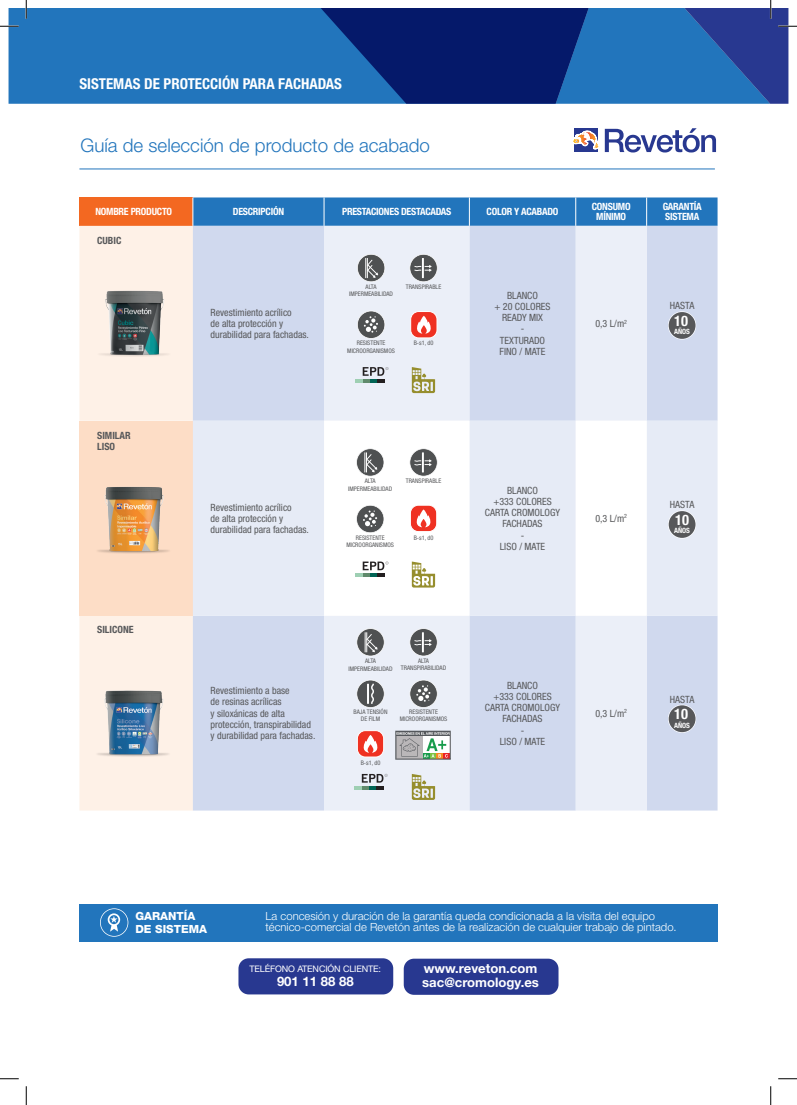
<style>
.page{position:relative;width:797px;height:1105px;background:#fff}
.page>*{position:absolute;margin:0;border:0;box-sizing:border-box;transform-origin:0 0}
.t1{font:300 18.75px "Helvetica Neue LT Std";color:#2275bc}
.t2{font:700 condensed 15px "Helvetica Neue LT Std";color:#fff}
.t3{font:700 condensed 14.5px "Helvetica Neue LT Std";color:#fff}
.t4{font:700 13.12px/14.1px "Helvetica Neue LT Std";color:#fff}
.t5{font:300 11.25px/11.2px "Helvetica Neue LT Std";color:#fff}
.t6{font:800 11.25px/13.8px "Helvetica Neue LT Std";color:#fff}
.t7{font:condensed 10px/11.2px "Helvetica Neue LT Std";color:#57585a}
.t8{font:700 condensed 10px/10px "Helvetica Neue LT Std";letter-spacing:-.025em;color:#fff;text-align:center}
.t9{font:700 condensed 10px/11.2px "Helvetica Neue LT Std";color:#57585a}
.t10{font:9px "Helvetica Neue LT Std";letter-spacing:-.015em;color:#fff}
.t11{font:700 condensed 7.25px "Helvetica Neue LT Std";color:#fff}
.t12{font:condensed 6.25px/7.5px "Helvetica Neue LT Std";color:#57585a;text-align:center}
</style>
<div class="page">
<div style="left:574px;top:129px;width:23px;height:23px;background:#283890"></div>
<svg style="left:605px;top:128px;width:111px;height:25px"></svg>
<svg style="left:573px;top:131px;width:26px;height:18px"></svg>
<div style="left:9px;top:9px;width:311px;height:95px;background:#2275bc"></div>
<hr style="left:79px;top:169px;width:636px;height:1px;background:#2275bc">
<div style="left:79px;top:904px;width:638px;height:37px;background:#2275bc"></div>
<svg style="left:100px;top:908px;width:28px;height:29px"></svg>
<div style="left:404px;top:959px;width:154px;height:36px;background:#283890;border-radius:10px"></div>
<div style="left:238px;top:958px;width:155px;height:36px;background:#283890;border-radius:10px"></div>
<div style="left:79px;top:197px;width:114px;height:29px;background:#f36821"></div>
<div style="left:79px;top:226px;width:114px;height:584px;background:#fef1e7"></div>
<div style="left:193px;top:226px;width:524px;height:584px;background:#d0d9ee"></div>
<svg style="left:324px;top:226px;width:322px;height:584px;background:#e1e7f4"></svg>
<div style="left:79px;top:421px;width:114px;height:195px;background:#fdddc6"></div>
<div style="left:193px;top:421px;width:524px;height:195px;background:#e6ebf6"></div>
<svg style="left:324px;top:421px;width:322px;height:195px"></svg>
<svg style="left:192px;top:197px;width:525px;height:29px;background:#2979bd"></svg>
<svg style="left:668px;top:311px;width:28px;height:29px"></svg>
<div style="left:668px;top:312px;width:27px;height:27px;background:#57585a;border-radius:50%"></div>
<svg style="left:668px;top:510px;width:28px;height:29px"></svg>
<div style="left:668px;top:511px;width:27px;height:27px;background:#57585a;border-radius:50%"></div>
<svg style="left:668px;top:705px;width:28px;height:28px"></svg>
<div style="left:668px;top:705px;width:27px;height:27px;background:#57585a;border-radius:50%"></div>
<img style="left:97px;top:486px;width:72px;height:68px">
<img style="left:80px;top:253px;width:107px;height:115px">
<img style="left:87px;top:686px;width:93px;height:93px">
<svg style="left:356px;top:628px;width:28px;height:28px"></svg>
<svg style="left:409px;top:628px;width:28px;height:28px"></svg>
<svg style="left:409px;top:680px;width:28px;height:28px"></svg>
<svg style="left:356px;top:680px;width:28px;height:28px"></svg>
<svg style="left:357px;top:254px;width:28px;height:28px"></svg>
<svg style="left:409px;top:254px;width:28px;height:28px"></svg>
<svg style="left:357px;top:311px;width:28px;height:28px"></svg>
<div style="left:410px;top:311px;width:27px;height:27px;background:#ef3122;border-radius:8px"></div>
<div style="left:410px;top:311px;width:27px;height:27px;border:1px solid #fff;border-radius:8px"></div>
<svg style="left:417px;top:316px;width:14px;height:18px"></svg>
<svg style="left:412px;top:367px;width:23px;height:26px"></svg>
<svg style="left:355px;top:367px;width:33px;height:15px"></svg>
<svg style="left:412px;top:774px;width:23px;height:26px"></svg>
<svg style="left:354px;top:774px;width:33px;height:15px"></svg>
<svg style="left:395px;top:731px;width:56px;height:29px"></svg>
<div style="left:357px;top:731px;width:26px;height:26px;background:#ef3122;border-radius:8px"></div>
<div style="left:357px;top:730px;width:27px;height:27px;border:1px solid #fff;border-radius:8px"></div>
<svg style="left:363px;top:735px;width:15px;height:18px"></svg>
<svg style="left:356px;top:448px;width:28px;height:28px"></svg>
<svg style="left:409px;top:448px;width:28px;height:28px"></svg>
<svg style="left:356px;top:505px;width:28px;height:28px"></svg>
<div style="left:410px;top:505px;width:26px;height:27px;background:#ef3122;border-radius:8px"></div>
<div style="left:410px;top:505px;width:27px;height:27px;border:1px solid #fff;border-radius:8px"></div>
<svg style="left:416px;top:509px;width:15px;height:18px"></svg>
<svg style="left:412px;top:561px;width:23px;height:26px"></svg>
<svg style="left:355px;top:561px;width:33px;height:16px"></svg>
<svg style="left:0;top:25px;width:19px;height:2px"></svg>
<svg style="left:0;top:1078px;width:19px;height:1px"></svg>
<svg style="left:778px;top:1078px;width:19px;height:1px"></svg>
<svg style="left:25px;top:0;width:2px;height:19px"></svg>
<svg style="left:25px;top:1086px;width:2px;height:19px"></svg>
<svg style="left:320px;top:0;width:477px;height:104px;background:#2b559b"></svg>
<svg style="left:770px;top:1086px;width:1px;height:19px"></svg>
<h2 class="t2" style="left:79px;top:75px;width:264px">SISTEMAS DE PROTECCIÓN PARA FACHADAS</h2>
<h1 class="t1" style="left:80px;top:133px;width:351px">Guía de selección de producto de acabado</h1>
<p class="t8" style="left:95px;top:207px;width:78px">NOMBRE PRODUCTO</p>
<p class="t8" style="left:233px;top:207px;width:53px">DESCRIPCIÓN</p>
<p class="t8" style="left:342px;top:207px;width:111px">PRESTACIONES DESTACADAS</p>
<p class="t8" style="left:486px;top:207px;width:73px">COLOR Y ACABADO</p>
<p class="t8" style="left:592px;top:202px;width:40px">CONSUMO<br>MÍNIMO</p>
<p class="t8" style="left:662px;top:202px;width:41px;text-align:left">GARANTÍA<br>SISTEMA</p>
<p class="t9" style="left:97px;top:234px;width:26px">CUBIC</p>
<p class="t9" style="left:97px;top:429px;width:35px">SIMILAR<br>LISO</p>
<p class="t9" style="left:97px;top:624px;width:38px">SILICONE</p>
<p class="t7" style="left:211px;top:306px;width:100px">Revestimiento acrílico<br>de alta protección y durabilidad para fachadas.</p>
<p class="t12" style="left:365px;top:283px;width:12px">ALTA</p>
<p class="t12" style="left:406px;top:283px;width:37px">TRANSPIRABLE</p>
<p class="t12" style="left:349px;top:290px;width:45px">IMPERMEABILIDAD</p>
<p class="t12" style="left:347px;top:339px;width:49px">RESISTENTE<br>MICROORGANISMOS</p>
<p class="t12" style="left:414px;top:339px;width:21px">B-s1, d0</p>
<p class="t7" style="left:494px;top:289px;width:57px;text-align:center">BLANCO<br>+ 20 COLORES<br>READY MIX<br>-<br>TEXTURADO<br>FINO / MATE</p>
<p class="t7" style="left:595px;top:318px;width:33px">0,3 L/m<sup>2</sup></p>
<p class="t7" style="left:670px;top:300px;width:26px">HASTA</p>
<h3 class="t3" style="left:674px;top:312px;width:15px">10</h3>
<p class="t11" style="left:674px;top:327px;width:17px">AÑOS</p>
<p class="t7" style="left:211px;top:501px;width:100px">Revestimiento acrílico<br>de alta protección y durabilidad para fachadas.</p>
<p class="t12" style="left:365px;top:477px;width:12px">ALTA</p>
<p class="t12" style="left:406px;top:477px;width:37px">TRANSPIRABLE</p>
<p class="t12" style="left:348px;top:485px;width:45px">IMPERMEABILIDAD</p>
<p class="t12" style="left:346px;top:533px;width:49px">RESISTENTE<br>MICROORGANISMOS</p>
<p class="t12" style="left:414px;top:533px;width:21px">B-s1, d0</p>
<p class="t7" style="left:485px;top:484px;width:77px;text-align:center">BLANCO<br>+333 COLORES<br>CARTA CROMOLOGY<br>FACHADAS<br>-<br>LISO / MATE</p>
<p class="t7" style="left:595px;top:512px;width:33px">0,3 L/m<sup>2</sup></p>
<p class="t12" style="left:348px;top:657px;width:45px">ALTA<br>IMPERMEABILIDAD</p>
<p class="t12" style="left:401px;top:657px;width:47px">ALTA<br>TRANSPIRABILIDAD</p>
<p class="t7" style="left:211px;top:685px;width:106px">Revestimiento a base<br>de resinas acrílicas<br>y siloxánicas de alta protección, transpirabilidad y durabilidad para fachadas.</p>
<p class="t7" style="left:485px;top:679px;width:77px;text-align:center">BLANCO<br>+333 COLORES<br>CARTA CROMOLOGY<br>FACHADAS<br>-<br>LISO / MATE</p>
<p class="t12" style="left:353px;top:708px;width:36px">BAJA TENSIÓN<br>DE FILM</p>
<p class="t12" style="left:399px;top:708px;width:49px">RESISTENTE<br>MICROORGANISMOS</p>
<p class="t12" style="left:361px;top:759px;width:21px">B-s1, d0</p>
<p class="t7" style="left:595px;top:707px;width:33px">0,3 L/m<sup>2</sup></p>
<p class="t7" style="left:670px;top:499px;width:26px">HASTA</p>
<h3 class="t3" style="left:675px;top:511px;width:15px">10</h3>
<p class="t11" style="left:674px;top:526px;width:17px">AÑOS</p>
<p class="t7" style="left:670px;top:693px;width:26px">HASTA</p>
<h3 class="t3" style="left:674px;top:705px;width:15px">10</h3>
<p class="t11" style="left:674px;top:721px;width:17px">AÑOS</p>
<p class="t6" style="left:135px;top:909px;width:73px">GARANTÍA<br>DE SISTEMA</p>
<p class="t5" style="left:265px;top:910px;width:412px">La concesión y duración de la garantía queda condicionada a la visita del equipo técnico-comercial de Revetón antes de la realización de cualquier trabajo de pintado.</p>
<h3 class="t4" style="left:422px;top:961px;width:118px">www.reveton.com sac@cromology.es</h3>
<p class="t10" style="left:249px;top:964px;width:133px">TELÉFONO ATENCIÓN CLIENTE:</p>
<h3 class="t4" style="left:277px;top:974px;width:78px">901 11 88 88</h3>
</div>
